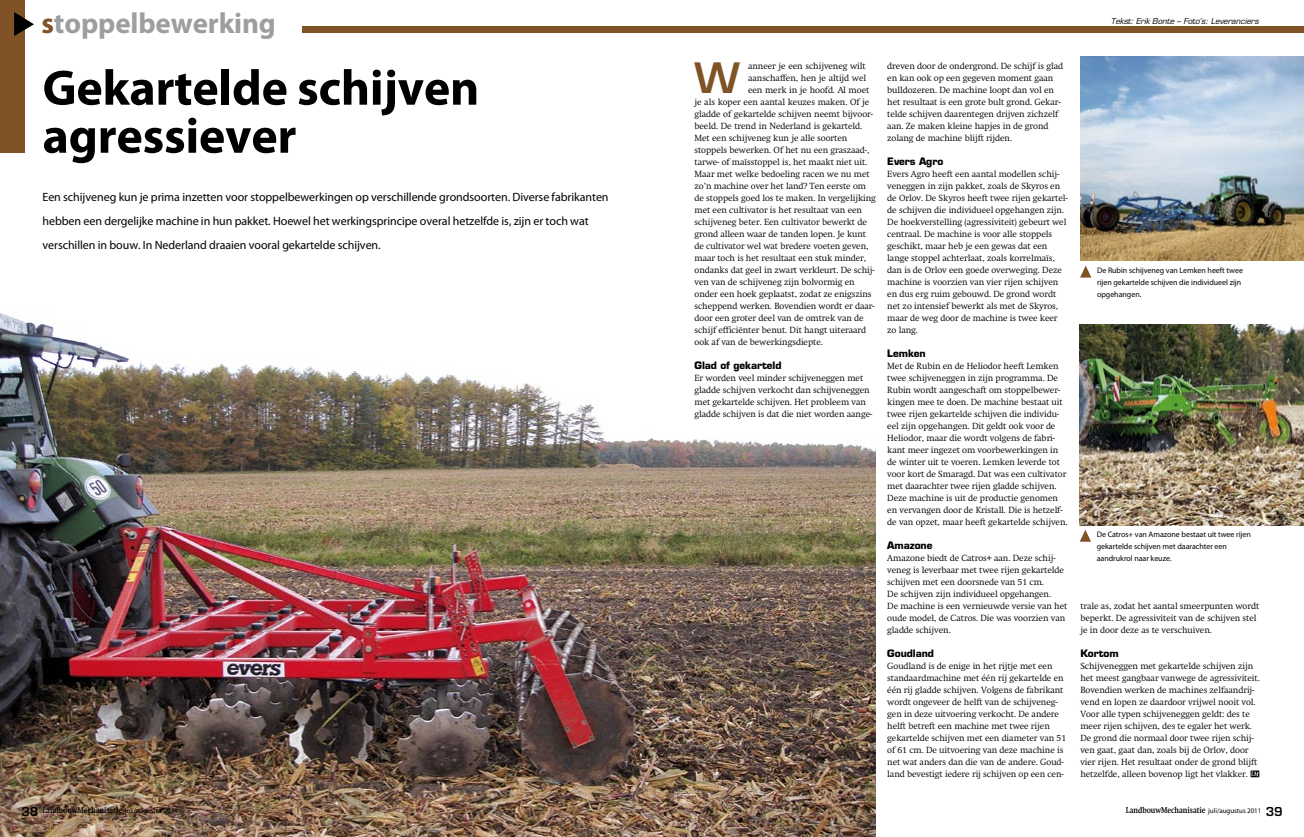
<style>
.page{position:relative;width:1304px;height:837px;background:#fff}
.page>*{position:absolute;margin:0;border:0;box-sizing:border-box;transform-origin:0 0}
.t1{font:700 50px/48px "Myriad Pro";letter-spacing:-.005em;color:#000}
.t2{font:600 40.8px "Eurostile LT Std";color:#805326}
.t3{font:700 29px "Myriad Pro";letter-spacing:-.005em;color:#9c9e9f}
.t4{font:12px/24px "Myriad Pro";letter-spacing:-.005em;color:#000}
.t5{font:700 10px "Eurostile LT Std";letter-spacing:-.005em;color:#000}
.t6{font:300 8.8px/12px "Swift";letter-spacing:-.005em;color:#000}
.t7{font:700 8.4px "Swift";letter-spacing:-.005em;color:#000;scale:.83 1}
.t8{font:8px/12px "Myriad Pro";letter-spacing:-.005em;color:#000}
.t9{font:italic 8px "Eurostile LT Std";letter-spacing:-.005em;color:#000}
.s1{color:#805326}
.s2{font-family:"Eurostile LT Std";font-weight:600;font-size:12px}
.s3{font-family:"Myriad Pro";font-weight:400;font-size:7px}
</style>
<div class="page">
<img style="left:0;top:313px;width:876px;height:523px">
<img style="left:1080px;top:57px;width:224px;height:204px">
<svg style="left:1080px;top:265px;width:11px;height:12px"></svg>
<svg style="left:1251px;top:770px;width:8px;height:7px"></svg>
<svg style="left:1251px;top:771px;width:8px;height:5px"></svg>
<img style="left:1080px;top:324px;width:224px;height:201px">
<svg style="left:1080px;top:530px;width:11px;height:11px"></svg>
<div style="left:0;top:0;width:24px;height:153px;background:#805326"></div>
<div style="left:303px;top:27px;width:349px;height:6px;background:#805326"></div>
<svg style="left:14px;top:12px;width:20px;height:24px"></svg>
<div style="left:652px;top:27px;width:652px;height:6px;background:#805326"></div>
<h3 class="t3" style="left:42px;top:7px;width:236px"><span class="s1">s</span>toppelbewerking</h3>
<h1 class="t1" style="left:43px;top:64px;width:438px">Gekartelde schijven agressiever</h1>
<p class="t4" style="left:43px;top:185px;width:568px">Een schijveneg kun je prima inzetten voor stoppelbewerkingen op verschillende grondsoorten. Diverse fabrikanten hebben een dergelijke machine in hun pakket. Hoewel het werkingsprincipe overal hetzelfde is, zijn er toch wat verschillen in bouw. In Nederland draaien vooral gekartelde schijven.</p>
<p class="t9" style="left:1111px;top:17px;width:149px">Tekst: Erik Bonte – Foto’s: Leveranciers</p>
<h2 class="t2" style="left:694px;top:52px;width:47px">W</h2>
<p class="t6" style="left:748px;top:60px;width:119px">anneer je een schijveneg wilt</p>
<p class="t6" style="left:748px;top:72px;width:120px">aanschaffen, hen je altijd wel</p>
<p class="t6" style="left:748px;top:84px;width:123px">een merk in je hoofd. Al moet</p>
<p class="t6" style="left:694px;top:96px;width:176px">je als koper een aantal keuzes maken. Of je</p>
<p class="t6" style="left:694px;top:108px;width:180px">gladde of gekartelde schijven neemt bijvoor-</p>
<p class="t6" style="left:694px;top:120px;width:169px">beeld. De trend in Nederland is gekarteld.</p>
<p class="t6" style="left:694px;top:132px;width:154px">Met een schijveneg kun je alle soorten</p>
<p class="t6" style="left:694px;top:144px;width:177px">stoppels bewerken. Of het nu een graszaad-,</p>
<p class="t6" style="left:694px;top:156px;width:174px">tarwe- of maïsstoppel is, het maakt niet uit.</p>
<p class="t6" style="left:694px;top:168px;width:177px">Maar met welke bedoeling racen we nu met</p>
<p class="t6" style="left:694px;top:180px;width:173px">zo’n machine over het land? Ten eerste om</p>
<p class="t6" style="left:694px;top:192px;width:183px">de stoppels goed los te maken. In vergelijking</p>
<p class="t6" style="left:694px;top:204px;width:169px">met een cultivator is het resultaat van een</p>
<p class="t6" style="left:694px;top:216px;width:174px">schijveneg beter. Een cultivator bewerkt de</p>
<p class="t6" style="left:694px;top:228px;width:173px">grond alleen waar de tanden lopen. Je kunt</p>
<p class="t6" style="left:694px;top:240px;width:176px">de cultivator wel wat bredere voeten geven,</p>
<p class="t6" style="left:694px;top:252px;width:173px">maar toch is het resultaat een stuk minder,</p>
<p class="t6" style="left:694px;top:264px;width:182px">ondanks dat geel in zwart verkleurt. De schij-</p>
<p class="t6" style="left:694px;top:276px;width:162px">ven van de schijveneg zijn bolvormig en</p>
<p class="t6" style="left:694px;top:288px;width:179px">onder een hoek geplaatst, zodat ze enigszins</p>
<p class="t6" style="left:694px;top:300px;width:182px">scheppend werken. Bovendien wordt er daar-</p>
<p class="t6" style="left:694px;top:312px;width:171px">door een groter deel van de omtrek van de</p>
<p class="t6" style="left:694px;top:324px;width:173px">schijf efficiënter benut. Dit hangt uiteraard</p>
<p class="t6" style="left:694px;top:336px;width:130px">ook af van de bewerkingsdiepte.</p>
<p class="t5" style="left:694px;top:359px;width:89px">Glad of gekarteld</p>
<p class="t6" style="left:694px;top:372px;width:179px">Er worden veel minder schijveneggen met gladde schijven verkocht dan schijveneggen met gekartelde schijven. Het probleem van gladde schijven is dat die niet worden aange-</p>
<p class="t6" style="left:887px;top:60px;width:177px">dreven door de ondergrond. De schijf is glad en kan ook op een gegeven moment gaan bulldozeren. De machine loopt dan vol en het resultaat is een grote bult grond. Gekar&shy;telde schijven daarentegen drijven zichzelf aan. Ze maken kleine hapjes in de grond zolang de machine blijft rijden.</p>
<p class="t5" style="left:887px;top:155px;width:58px">Evers Agro</p>
<p class="t6" style="left:887px;top:168px;width:182px">Evers Agro heeft een aantal modellen schij&shy;veneggen in zijn pakket, zoals de Skyros en de Orlov. De Skyros heeft twee rijen gekartel&shy;de schijven die individueel opgehangen zijn.<br>De hoekverstelling (agressiviteit) gebeurt wel centraal. De machine is voor alle stoppels geschikt, maar heb je een gewas dat een lange stoppel achterlaat, zoals korrelmaïs, dan is de Orlov een goede overweging. Deze machine is voorzien van vier rijen schijven en dus erg ruim gebouwd. De grond wordt net zo intensief bewerkt als met de Skyros, maar de weg door de machine is twee keer zo lang.</p>
<p class="t5" style="left:887px;top:347px;width:40px">Lemken</p>
<p class="t6" style="left:887px;top:360px;width:182px">Met de Rubin en de Heliodor heeft Lemken twee schijveneggen in zijn programma. De Rubin wordt aangeschaft om stoppelbewer&shy;kingen mee te doen. De machine bestaat uit twee rijen gekartelde schijven die individu&shy;eel zijn opgehangen. Dit geldt ook voor de Heliodor, maar die wordt volgens de fabri&shy;kant meer ingezet om voorbewerkingen in de winter uit te voeren. Lemken leverde tot voor kort de Smaragd. Dat was een cultivator met daarachter twee rijen gladde schijven.<br>Deze machine is uit de productie genomen en vervangen door de Kristall. Die is hetzelf&shy;de van opzet, maar heeft gekartelde schijven.</p>
<p class="t5" style="left:887px;top:539px;width:47px">Amazone</p>
<p class="t6" style="left:887px;top:552px;width:182px">Amazone biedt de Catros+ aan. Deze schij&shy;veneg is leverbaar met twee rijen gekartelde schijven met een doorsnede van 51 cm.<br>De schijven zijn individueel opgehangen.<br>De machine is een vernieuwde versie van het oude model, de Catros. Die was voorzien van gladde schijven.</p>
<p class="t5" style="left:887px;top:647px;width:48px">Goudland</p>
<p class="t6" style="left:887px;top:660px;width:180px">Goudland is de enige in het rijtje met een standaardmachine met één rij gekartelde en één rij gladde schijven. Volgens de fabrikant wordt ongeveer de helft van de schijveneg&shy;gen in deze uitvoering verkocht. De andere helft betreft een machine met twee rijen gekartelde schijven met een diameter van 51 of 61 cm. De uitvoering van deze machine is net wat anders dan die van de andere. Goud&shy;land bevestigt iedere rij schijven op een cen-</p>
<p class="t8" style="left:1097px;top:264px;width:147px">De Rubin schijveneg van Lemken heeft twee rijen gekartelde schijven die individueel zijn opgehangen.</p>
<p class="t8" style="left:1097px;top:528px;width:156px">De Catros+ van Amazone bestaat uit twee rijen gekartelde schijven met daarachter een aandrukrol naar keuze.</p>
<p class="t6" style="left:1080px;top:600px;width:180px">trale as, zodat het aantal smeerpunten wordt beperkt. De agressiviteit van de schijven stel je in door deze as te verschuiven.</p>
<p class="t5" style="left:1080px;top:647px;width:40px">Kortom</p>
<p class="t6" style="left:1080px;top:660px;width:181px">Schijveneggen met gekartelde schijven zijn het meest gangbaar vanwege de agressiviteit.<br>Bovendien werken de machines zelfaandrij&shy;vend en lopen ze daardoor vrijwel nooit vol.<br>Voor alle typen schijveneggen geldt: des te meer rijen schijven, des te egaler het werk.<br>De grond die normaal door twee rijen schij&shy;ven gaat, gaat dan, zoals bij de Orlov, door vier rijen. Het resultaat onder de grond blijft hetzelfde, alleen bovenop ligt het vlakker.</p>
<p class="t7" style="left:21px;top:805px;width:190px"><span class="s2">38</span> LandbouwMechanisatie <span class="s3">juli/augustus 2011</span></p>
<p class="t7" style="left:1126px;top:805px;width:190px">LandbouwMechanisatie <span class="s3">juli/augustus 2011</span> <span class="s2">39</span></p>
</div>
